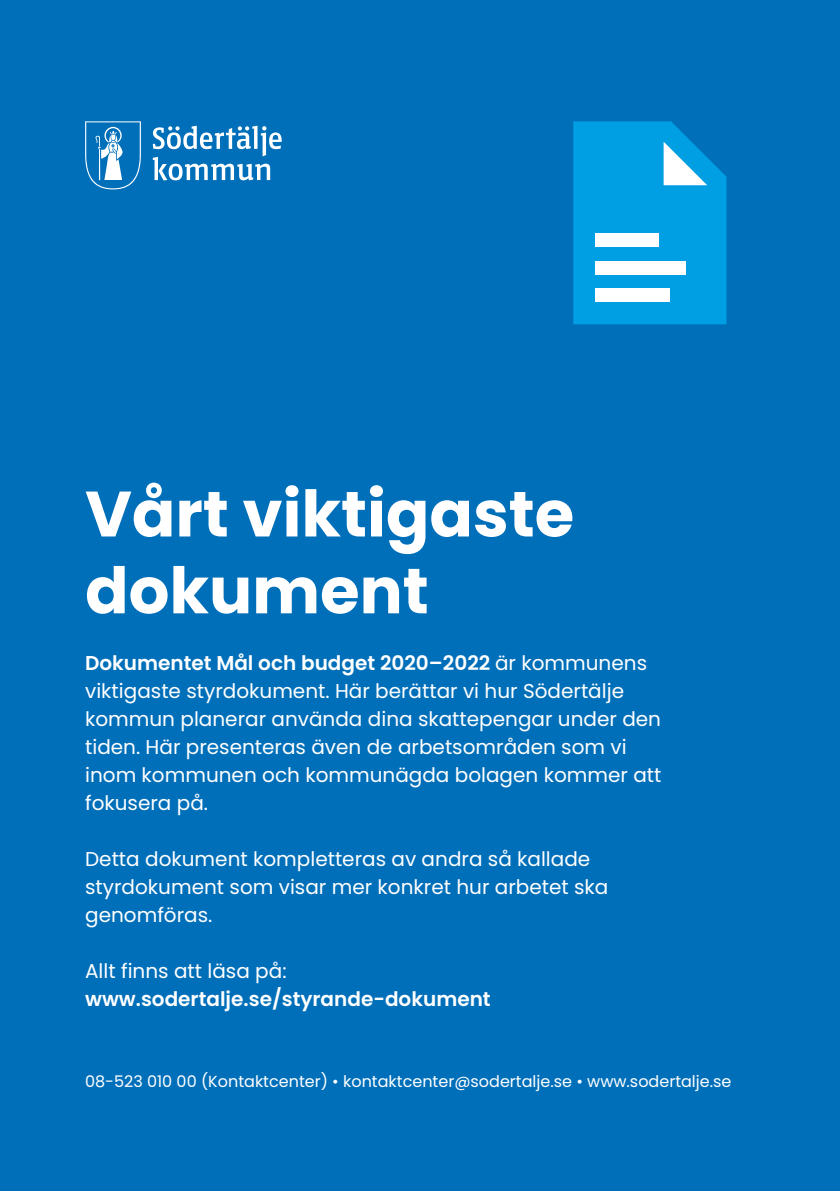
<style>
.page{position:relative;width:840px;height:1191px;background:#fff}
.page>*{position:absolute;margin:0;border:0;box-sizing:border-box;transform-origin:0 0}
.t1{font:700 64px/76.8px "Poppins Latin";color:#fff}
.t2{font:20px/28px "Poppins Latin";color:#fff}
.t3{font:600 20px "Poppins Latin";color:#fff}
.t4{font:16px "Poppins Latin";color:#fff}
.s1{font-weight:600}
</style>
<div class="page">
<div style="left:0;top:0;width:839px;height:1191px;background:#006fba"></div>
<svg style="left:573px;top:121px;width:153px;height:203px"></svg>
<div style="left:594px;top:233px;width:64px;height:14px;background:#fff"></div>
<div style="left:594px;top:261px;width:91px;height:13px;background:#fff"></div>
<div style="left:594px;top:288px;width:75px;height:14px;background:#fff"></div>
<svg style="left:153px;top:126px;width:129px;height:54px"></svg>
<svg style="left:85px;top:121px;width:56px;height:68px"></svg>
<h1 class="t1" style="left:85px;top:475px;width:490px">Vårt viktigaste dokument</h1>
<p class="t2" style="left:85px;top:648px;width:577px"><span class="s1">Dokumentet Mål och budget 2020–2022</span> är kommunens viktigaste styrdokument. Här berättar vi hur Södertälje kommun planerar använda dina skattepengar under den tiden. Här presenteras även de arbetsområden som vi inom kommunen och kommunägda bolagen kommer att fokusera på.</p>
<p class="t2" style="left:85px;top:844px;width:524px">Detta dokument kompletteras av andra så kallade styrdokument som visar mer konkret hur arbetet ska genomföras.</p>
<p class="t2" style="left:85px;top:956px;width:203px">Allt finns att läsa på:</p>
<p class="t3" style="left:85px;top:985px;width:407px">www.sodertalje.se/styrande-dokument</p>
<p class="t4" style="left:85px;top:1071px;width:647px">08-523 010 00 (Kontaktcenter) • kontaktcenter@sodertalje.se • www.sodertalje.se</p>
</div>
